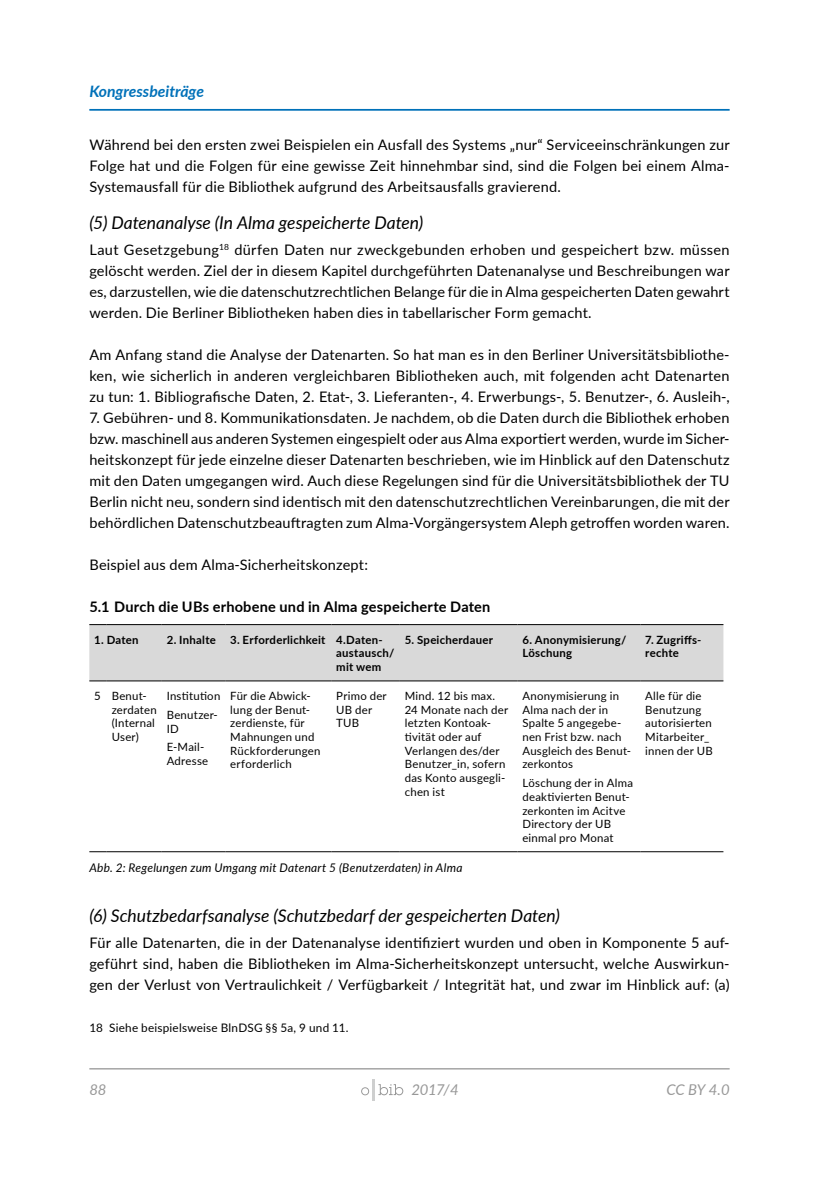
<style>
.page{position:relative;width:819px;height:1191px;background:#fff}
.page>*{position:absolute;margin:0;border:0;box-sizing:border-box;transform-origin:0 0}
.t1{font:17.5px "Lato Italic 2";color:#000}
.t2{font:italic 700 15.75px "Lato";color:#0071b9}
.t3{font:italic 14.88px "Lato";letter-spacing:-.015em;color:#989898}
.paragraph{font:14.53px/21px "Lato";letter-spacing:.01em;color:#000;text-align:justify}
.paragraph-2{font:700 14.53px "Lato";letter-spacing:.015em;color:#000}
.t4{font:11.9px "Lato Italic 2";letter-spacing:.02em;color:#000}
.footnote_text{font:11.72px "Lato";letter-spacing:.02em;color:#000}
.t5{font:11.38px/13.7px "Lato";letter-spacing:.02em;color:#000}
.t6{font:700 11.38px/13.7px "Lato";letter-spacing:.02em;color:#000}
</style>
<div class="page">
<hr style="left:89px;top:1068px;width:640px;height:1px;background:#989898">
<hr style="left:372px;top:1079px;width:3px;height:21px;background:#cecfcf">
<svg style="left:361px;top:1087px;width:8px;height:8px"></svg>
<svg style="left:378px;top:1084px;width:25px;height:11px"></svg>
<svg style="left:89px;top:851px;width:18px;height:1px"></svg>
<hr style="left:107px;top:851px;width:55px;height:1px;background:#000">
<hr style="left:162px;top:851px;width:63px;height:1px;background:#000">
<hr style="left:225px;top:851px;width:106px;height:1px;background:#000">
<hr style="left:331px;top:851px;width:69px;height:1px;background:#000">
<hr style="left:400px;top:851px;width:117px;height:1px;background:#000">
<hr style="left:517px;top:851px;width:123px;height:1px;background:#000">
<hr style="left:640px;top:851px;width:83px;height:1px;background:#000">
<div style="left:89px;top:624px;width:634px;height:57px;background:#d9d9d9"></div>
<hr style="left:107px;top:680px;width:55px;height:1px;background:#000">
<hr style="left:89px;top:109px;width:640px;height:2px;background:#0071b9">
<p class="t2" style="left:89px;top:80px;width:116px">Kongressbeiträge</p>
<p class="paragraph" style="left:89px;top:134px;width:641px">Während bei den ersten zwei Beispielen ein Ausfall des Systems „nur“ Serviceeinschränkungen zur Folge hat und die Folgen für eine gewisse Zeit hinnehmbar sind, sind die Folgen bei einem Alma-Systemausfall für die Bibliothek aufgrund des Arbeitsausfalls gravierend.</p>
<h3 class="t1" style="left:89px;top:210px;width:335px">(5) Datenanalyse (In Alma gespeicherte Daten)</h3>
<p class="paragraph" style="left:89px;top:239px;width:641px">Laut Gesetzgebung<sup>18</sup> dürfen Daten nur zweckgebunden erhoben und gespeichert bzw. müssen gelöscht werden. Ziel der in diesem Kapitel durchgeführten Datenanalyse und Beschreibungen war es, darzustellen, wie die datenschutzrechtlichen Belange für die in Alma gespeicherten Daten gewahrt werden. Die Berliner Bibliotheken haben dies in tabellarischer Form gemacht.</p>
<p class="paragraph" style="left:89px;top:344px;width:641px">Am Anfang stand die Analyse der Datenarten. So hat man es in den Berliner Universitätsbibliothe&shy;ken, wie sicherlich in anderen vergleichbaren Bibliotheken auch, mit folgenden acht Datenarten zu tun: 1. Bibliografische Daten, 2. Etat-, 3. Lieferanten-, 4. Erwerbungs-, 5. Benutzer-, 6. Ausleih-,</p>
<p class="paragraph" style="left:89px;top:407px;width:641px">7. Gebühren- und 8. Kommunikationsdaten. Je nachdem, ob die Daten durch die Bibliothek erhoben bzw. maschinell aus anderen Systemen eingespielt oder aus Alma exportiert werden, wurde im Sicher&shy;heitskonzept für jede einzelne dieser Datenarten beschrieben, wie im Hinblick auf den Datenschutz mit den Daten umgegangen wird. Auch diese Regelungen sind für die Universitätsbibliothek der TU Berlin nicht neu, sondern sind identisch mit den datenschutzrechtlichen Vereinbarungen, die mit der behördlichen Datenschutzbeauftragten zum Alma-Vorgängersystem Aleph getroffen worden waren.</p>
<p class="paragraph" style="left:89px;top:554px;width:280px">Beispiel aus dem Alma-Sicherheitskonzept:</p>
<p class="paragraph-2" style="left:89px;top:596px;width:402px">5.1 Durch die UBs erhobene und in Alma gespeicherte Daten</p>
<p class="t6" style="left:94px;top:632px;width:46px">1. Daten</p>
<p class="t6" style="left:167px;top:632px;width:51px">2. Inhalte</p>
<p class="t6" style="left:336px;top:632px;width:60px;text-indent:-106px">3. Erforderlichkeit 4.Daten&shy;austausch/ mit wem</p>
<p class="t6" style="left:405px;top:632px;width:90px">5. Speicherdauer</p>
<p class="t6" style="left:522px;top:632px;width:105px">6. Anonymisierung/<br>Löschung</p>
<p class="t6" style="left:645px;top:632px;width:58px">7. Zugriffs&shy;rechte</p>
<p class="t5" style="left:112px;top:688px;width:47px;text-indent:-17px">5 Benut&shy;zerdaten (Internal<br>User)</p>
<p class="t5" style="left:167px;top:686px;width:55px;line-height:18.9px">Institution<br>Benutzer-</p>
<p class="t5" style="left:230px;top:688px;width:92px">Für die Abwick&shy;lung der Benut&shy;zerdienste, für<br>Mahnungen und<br>Rückforderungen erforderlich</p>
<p class="t5" style="left:336px;top:688px;width:52px">Primo der<br>UB der<br>TUB</p>
<p class="t5" style="left:405px;top:688px;width:105px">Mind. 12 bis max.<br>24 Monate nach der letzten Kontoak&shy;tivität oder auf<br>Verlangen des/der<br>Benutzer_in, sofern das Konto ausgegli&shy;chen ist</p>
<p class="t5" style="left:522px;top:688px;width:110px">Anonymisierung in<br>Alma nach der in<br>Spalte 5 angegebe&shy;nen Frist bzw. nach<br>Ausgleich des Benut&shy;zerkontos</p>
<p class="t5" style="left:645px;top:688px;width:69px">Alle für die<br>Benutzung autorisierten<br>Mitarbeiter_ innen der UB</p>
<p class="t5" style="left:167px;top:718px;width:39px;line-height:18.9px">ID<br>E-Mail-</p>
<p class="t5" style="left:167px;top:753px;width:43px">Adresse</p>
<p class="t5" style="left:522px;top:775px;width:112px">Löschung der in Alma deaktivierten Benut&shy;zerkonten im Acitve<br>Directory der UB einmal pro Monat</p>
<p class="t4" style="left:89px;top:859px;width:374px">Abb. 2: Regelungen zum Umgang mit Datenart 5 (Benutzerdaten) in Alma</p>
<h3 class="t1" style="left:89px;top:903px;width:472px">(6) Schutzbedarfsanalyse (Schutzbedarf der gespeicherten Daten)</h3>
<p class="paragraph" style="left:89px;top:932px;width:641px">Für alle Datenarten, die in der Datenanalyse identifiziert wurden und oben in Komponente 5 auf&shy;geführt sind, haben die Bibliotheken im Alma-Sicherheitskonzept untersucht, welche Auswirkun&shy;gen der Verlust von Vertraulichkeit / Verfügbarkeit / Integrität hat, und zwar im Hinblick auf: (a)</p>
<p class="footnote_text" style="left:89px;top:1019px;width:261px">18 Siehe beispielsweise BlnDSG §§ 5a, 9 und 11.</p>
<p class="t3" style="left:89px;top:1079px;width:19px">88</p>
<p class="t3" style="left:411px;top:1079px;width:49px">2017/4</p>
<p class="t3" style="left:666px;top:1079px;width:65px">CC BY 4.0</p>
</div>
